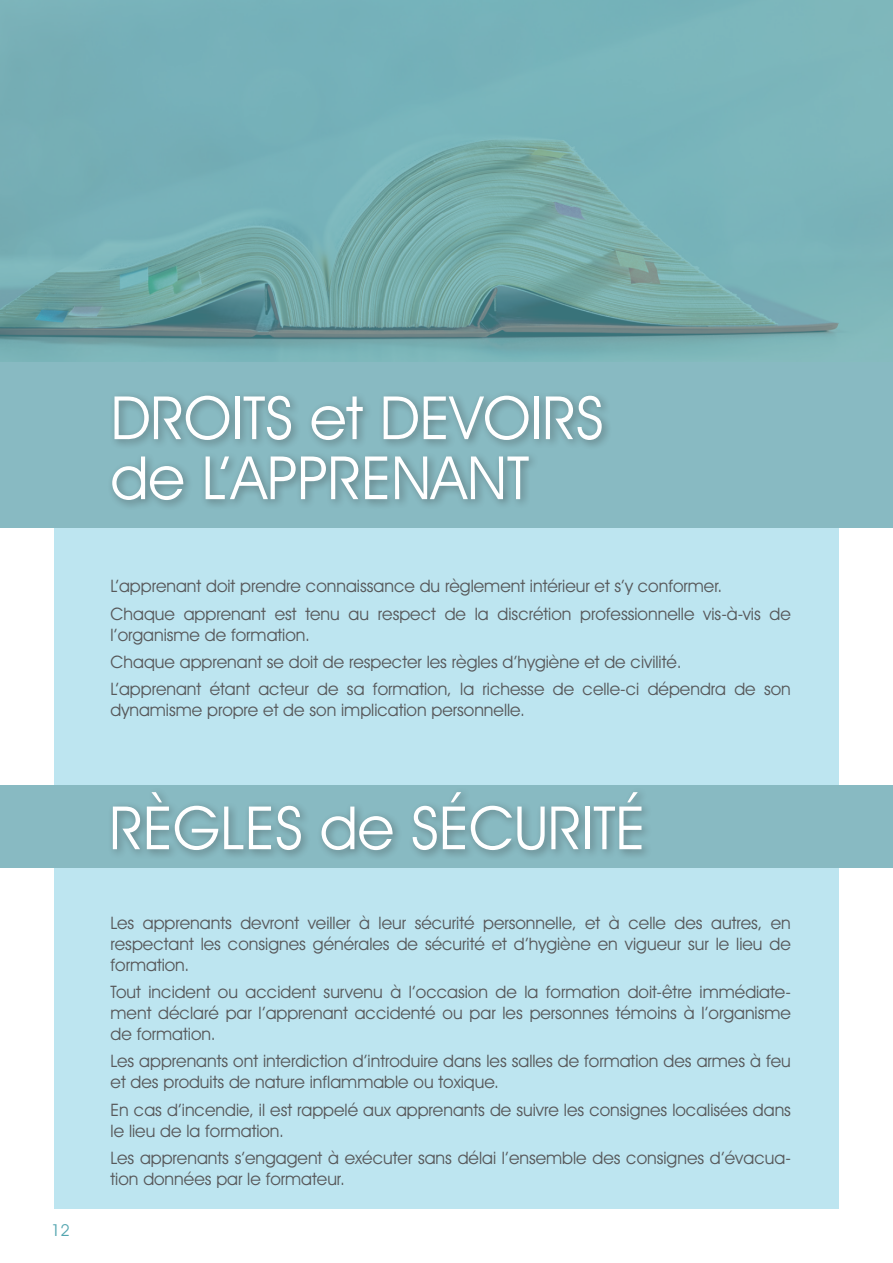
<style>
.page{position:relative;width:893px;height:1263px;background:#fff}
.page>*{position:absolute;margin:0;border:0;box-sizing:border-box;transform-origin:0 0}
.t1{font:60px/60px "Avant Garde IT Cby BT";color:#fff}
.t2{font:17.25px/21px "Avant Garde IT Cby BT";color:#57585a}
.t3{font:16.5px "Avant Garde IT Cby BT";color:#52a5af}
</style>
<div class="page">
<svg style="left:0;top:0;width:893px;height:362px;background:#76aeb2"></svg>
<div style="left:54px;top:519px;width:785px;height:690px;background:#bde5f0"></div>
<div style="left:0;top:362px;width:893px;height:166px;background:#88bac2"></div>
<div style="left:107px;top:390px;width:505px;height:121px;background:#221f1f;opacity:.4"></div>
<div style="left:0;top:785px;width:893px;height:83px;background:#88bac2"></div>
<div style="left:108px;top:787px;width:545px;height:74px;background:#221f1f;opacity:.4"></div>
<p class="t3" style="left:51px;top:1223px;width:20px">12</p>
<h1 class="t1" style="left:111px;top:392px;width:495px">DROITS et DEVOIRS de L’APPRENANT</h1>
<p class="t2" style="left:111px;top:574px;width:682px;line-height:27.5px">L’apprenant doit prendre connaissance du règlement intérieur et s’y conformer.<br>Chaque apprenant est tenu au respect de la discrétion professionnelle vis-à-vis de</p>
<p class="t2" style="left:111px;top:622px;width:682px;line-height:27.5px">l’organisme de formation.<br>Chaque apprenant se doit de respecter les règles d’hygiène et de civilité.<br>L’apprenant étant acteur de sa formation, la richesse de celle-ci dépendra de son</p>
<p class="t2" style="left:111px;top:701px;width:416px">dynamisme propre et de son implication personnelle.</p>
<h1 class="t1" style="left:109px;top:802px;width:537px">RÈGLES de SÉCURITÉ</h1>
<p class="t2" style="left:111px;top:913px;width:682px;text-align:justify">Les apprenants devront veiller à leur sécurité personnelle, et à celle des autres, en respectant les consignes générales de sécurité et d’hygiène en vigueur sur le lieu de formation.</p>
<p class="t2" style="left:111px;top:983px;width:682px;text-align:justify">Tout incident ou accident survenu à l’occasion de la formation doit-être immédiate&shy;ment déclaré par l’apprenant accidenté ou par les personnes témoins à l’organisme de formation.</p>
<p class="t2" style="left:111px;top:1052px;width:682px">Les apprenants ont interdiction d’introduire dans les salles de formation des armes à feu et des produits de nature inflammable ou toxique.</p>
<p class="t2" style="left:111px;top:1100px;width:682px">En cas d’incendie, il est rappelé aux apprenants de suivre les consignes localisées dans le lieu de la formation.</p>
<p class="t2" style="left:111px;top:1149px;width:682px">Les apprenants s’engagent à exécuter sans délai l’ensemble des consignes d’évacua&shy;tion données par le formateur.</p>
</div>
